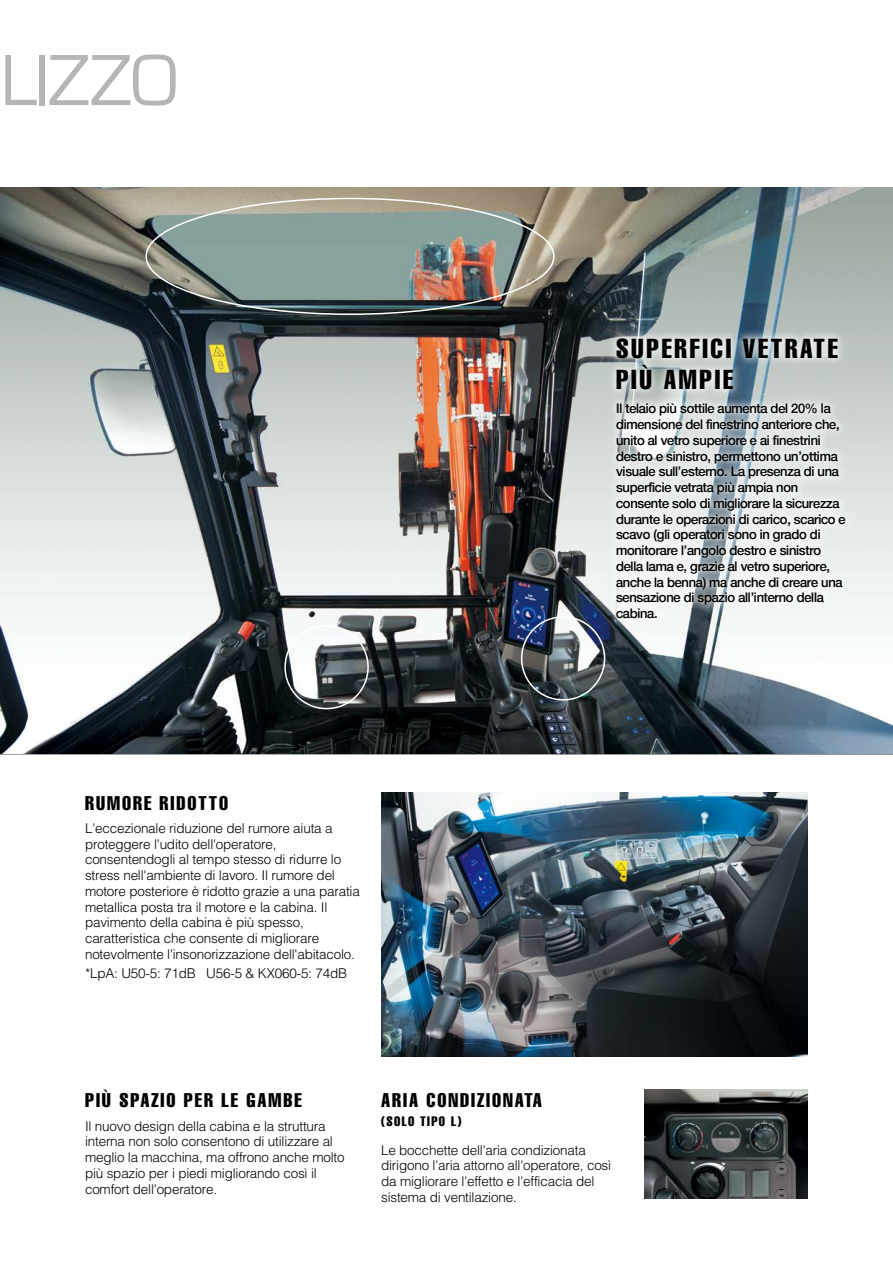
<style>
.page{position:relative;width:893px;height:1263px;background:#fff}
.page>*{position:absolute;margin:0;border:0;box-sizing:border-box;transform-origin:0 0}
.t1{font:75px "Eurostile";letter-spacing:-.03em;color:#b5b6b6}
.t2{font:extra-condensed 27px/31.5px "Helvetica";letter-spacing:.1em;color:#000}
.t3{font:extra-condensed 19.5px "Helvetica";letter-spacing:.1em;color:#000}
.t4{font:300 13.5px/15.8px "Helvetica";letter-spacing:-.015em;color:#000}
.t5{font:500 13.5px/15.8px "Helvetica";letter-spacing:-.015em;color:#000}
.t6{font:extra-condensed 13.5px "Helvetica";letter-spacing:.1em;color:#000}
</style>
<div class="page">
<img style="left:0;top:188px;width:893px;height:566px">
<img style="left:381px;top:792px;width:427px;height:264px">
<img style="left:645px;top:1089px;width:163px;height:109px">
<div style="left:607px;top:329px;width:247px;height:298px;background:#fff;opacity:.75"></div>
<div style="left:284px;top:625px;width:85px;height:84px;border:2px solid #fff;border-radius:50%"></div>
<div style="left:521px;top:616px;width:84px;height:85px;border:2px solid #fff;border-radius:50%"></div>
<h1 class="t1" style="left:1px;top:29px;width:180px">LIZZO</h1>
<h2 class="t2" style="left:616px;top:332px;width:223px">SUPERFICI VETRATE<br>PIÙ AMPIE</h2>
<p class="t5" style="left:616px;top:401px;width:231px">Il telaio più sottile aumenta del 20% la dimensione del finestrino anteriore che, unito al vetro superiore e ai finestrini destro e sinistro, permettono un'ottima visuale sull'esterno. La presenza di una superficie vetrata più ampia non consente solo di migliorare la sicurezza durante le operazioni di carico, scarico e scavo (gli operatori sono in grado di monitorare l'angolo destro e sinistro della lama e, grazie al vetro superiore, anche la benna) ma anche di creare una sensazione di spazio all'interno della cabina.</p>
<h3 class="t3" style="left:85px;top:790px;width:145px">RUMORE RIDOTTO</h3>
<p class="t4" style="left:85px;top:820px;width:276px">L'eccezionale riduzione del rumore aiuta a proteggere l'udito dell'operatore, consentendogli al tempo stesso di ridurre lo stress nell'ambiente di lavoro. Il rumore del motore posteriore è ridotto grazie a una paratia metallica posta tra il motore e la cabina. Il pavimento della cabina è più spesso, caratteristica che consente di migliorare notevolmente l'insonorizzazione dell'abitacolo.</p>
<p class="t4" style="left:85px;top:965px;width:264px">*LpA: U50-5: 71dB U56-5 &amp; KX060-5: 74dB</p>
<h3 class="t3" style="left:85px;top:1088px;width:218px">PIÙ SPAZIO PER LE GAMBE</h3>
<p class="t4" style="left:85px;top:1117px;width:261px">Il nuovo design della cabina e la struttura interna non solo consentono di utilizzare al meglio la macchina, ma offrono anche molto più spazio per i piedi migliorando così il comfort dell'operatore.</p>
<h3 class="t3" style="left:381px;top:1088px;width:162px">ARIA CONDIZIONATA</h3>
<p class="t6" style="left:381px;top:1113px;width:82px">(SOLO TIPO L)</p>
<p class="t4" style="left:381px;top:1141px;width:232px">Le bocchette dell'aria condizionata dirigono l'aria attorno all'operatore, così da migliorare l'effetto e l'efficacia del sistema di ventilazione.</p>
</div>
